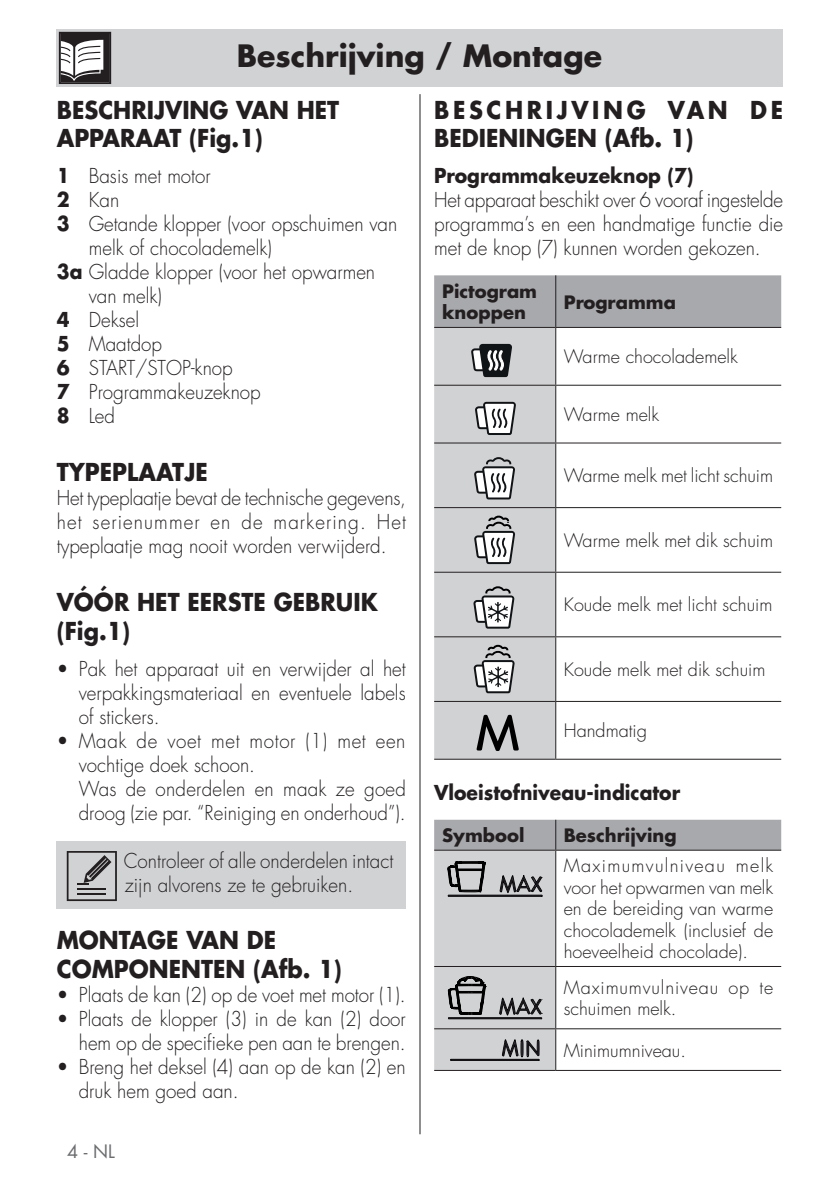
<style>
.page{position:relative;width:840px;height:1191px;background:#fff}
.page>*{position:absolute;margin:0;border:0;box-sizing:border-box;transform-origin:0 0}
.t1{font:700 30px "Futura";color:#231f20}
.t2{font:700 24px/28.8px "Futura";color:#231f20;scale:.94 1}
.t3{font:700 24px/28.8px "Futura";letter-spacing:.115em;color:#231f20;scale:.94 1}
.t4{font:300 20px/24px "Futura";color:#231f20;text-align:justify;scale:.94 1}
.t5{font:700 20px "Futura";color:#231f20;scale:.94 1}
.t6{font:300 18px/21.6px "Futura";color:#231f20;text-align:justify}
.t7{font:700 18px/21.6px "Futura";color:#231f20}
.t8{font:300 18px/21.6px "Futura";letter-spacing:.05em;color:#231f20}
.t9{font:18px "Futura";color:#6c6d70}
.s1{font-weight:700}
</style>
<div class="page">
<hr style="left:419px;top:94px;width:1px;height:1040px;background:#231f20">
<div style="left:57px;top:29px;width:725px;height:58px;background:#d1d2d4"></div>
<div style="left:57px;top:841px;width:349px;height:68px;background:#d1d2d4"></div>
<svg style="left:67px;top:851px;width:50px;height:50px"></svg>
<div style="left:434px;top:275px;width:346px;height:52px;background:#a8a9ad"></div>
<div style="left:434px;top:328px;width:121px;height:430px;background:#d1d2d4"></div>
<hr style="left:555px;top:275px;width:1px;height:52px;background:#231f20">
<hr style="left:434px;top:327px;width:121px;height:1px;background:#231f20">
<hr style="left:555px;top:327px;width:225px;height:1px;background:#231f20">
<hr style="left:555px;top:328px;width:1px;height:57px;background:#231f20">
<hr style="left:434px;top:385px;width:121px;height:1px;background:#231f20">
<hr style="left:555px;top:385px;width:225px;height:1px;background:#231f20">
<hr style="left:555px;top:386px;width:1px;height:56px;background:#231f20">
<hr style="left:434px;top:442px;width:121px;height:1px;background:#231f20">
<hr style="left:555px;top:442px;width:225px;height:1px;background:#231f20">
<hr style="left:555px;top:443px;width:1px;height:64px;background:#231f20">
<hr style="left:434px;top:507px;width:121px;height:1px;background:#231f20">
<hr style="left:555px;top:507px;width:225px;height:1px;background:#231f20">
<hr style="left:555px;top:508px;width:1px;height:64px;background:#231f20">
<hr style="left:434px;top:572px;width:121px;height:1px;background:#231f20">
<hr style="left:555px;top:572px;width:225px;height:1px;background:#231f20">
<hr style="left:555px;top:573px;width:1px;height:63px;background:#231f20">
<hr style="left:434px;top:636px;width:121px;height:1px;background:#231f20">
<hr style="left:555px;top:636px;width:225px;height:1px;background:#231f20">
<hr style="left:555px;top:637px;width:1px;height:64px;background:#231f20">
<hr style="left:434px;top:701px;width:121px;height:1px;background:#231f20">
<hr style="left:555px;top:701px;width:225px;height:1px;background:#231f20">
<hr style="left:555px;top:702px;width:1px;height:56px;background:#231f20">
<hr style="left:434px;top:758px;width:121px;height:1px;background:#231f20">
<hr style="left:555px;top:758px;width:225px;height:1px;background:#231f20">
<svg style="left:471px;top:344px;width:41px;height:33px"></svg>
<svg style="left:474px;top:402px;width:42px;height:33px"></svg>
<svg style="left:474px;top:457px;width:41px;height:42px"></svg>
<svg style="left:474px;top:515px;width:41px;height:49px"></svg>
<svg style="left:473px;top:586px;width:41px;height:42px"></svg>
<svg style="left:473px;top:645px;width:41px;height:48px"></svg>
<svg style="left:476px;top:715px;width:42px;height:36px;background:#79797b"></svg>
<hr style="left:434px;top:1070px;width:121px;height:1px;background:#231f20">
<hr style="left:555px;top:1070px;width:225px;height:1px;background:#231f20">
<svg style="left:434px;top:819px;width:346px;height:251px"></svg>
<svg style="left:59px;top:32px;width:52px;height:52px;background:#817f80"></svg>
<h1 class="t1" style="left:237px;top:35px;width:366px">Beschrijving / Montage</h1>
<p class="t2" style="left:57px;top:94px;width:302px">BESCHRIJVING VAN HET<br>APPARAAT (Fig.1)</p>
<p class="t4" style="left:57px;top:164px;width:165px"><span class="s1">1</span> Basis met motor</p>
<p class="t4" style="left:57px;top:188px;width:68px"><span class="s1">2</span> Kan</p>
<p class="t4" style="left:57px;top:212px;width:363px"><span class="s1">3</span> Getande klopper (voor opschuimen van</p>
<p class="t4" style="left:89px;top:236px;width:196px">melk of chocolademelk)</p>
<p class="t4" style="left:57px;top:260px;width:340px"><span class="s1">3a</span> Gladde klopper (voor het opwarmen</p>
<p class="t4" style="left:89px;top:284px;width:79px">van melk)</p>
<p class="t4" style="left:57px;top:308px;width:89px"><span class="s1">4</span> Deksel</p>
<p class="t4" style="left:57px;top:332px;width:113px"><span class="s1">5</span> Maatdop</p>
<p class="t4" style="left:57px;top:356px;width:188px"><span class="s1">6</span> START/STOP-knop</p>
<p class="t4" style="left:57px;top:380px;width:218px"><span class="s1">7</span> Programmakeuzeknop</p>
<p class="t4" style="left:57px;top:404px;width:63px"><span class="s1">8</span> Led</p>
<p class="t2" style="left:57px;top:457px;width:162px">TYPEPLAATJE</p>
<p class="t4" style="left:57px;top:486px;width:373px">Het typeplaatje bevat de technische gegevens, het serienummer en de markering. Het typeplaatje mag nooit worden verwijderd.</p>
<p class="t2" style="left:57px;top:586px;width:343px">VÓÓR HET EERSTE GEBRUIK (Fig.1)</p>
<p class="t4" style="left:79px;top:656px;width:349px;text-indent:-22px">• Pak het apparaat uit en verwijder al het verpakkingsmateriaal en eventuele labels of stickers.</p>
<p class="t4" style="left:79px;top:728px;width:349px;text-align:left;text-indent:-22px">• Maak de voet met motor (1) met een vochtige doek schoon.<br>Was de onderdelen en maak ze goed droog (zie par. “Reiniging en onderhoud”).</p>
<p class="t4" style="left:124px;top:848px;width:288px">Controleer of alle onderdelen intact zijn alvorens ze te gebruiken.</p>
<p class="t2" style="left:57px;top:925px;width:304px">MONTAGE VAN DE<br>COMPONENTEN (Afb. 1)</p>
<p class="t4" style="left:57px;top:983px;width:372px">• Plaats de kan (2) op de voet met motor (1).</p>
<p class="t4" style="left:57px;top:1007px;width:372px;text-align:right">• Plaats de klopper (3) in de kan (2) door hem op de specifieke pen aan te brengen.</p>
<p class="t4" style="left:79px;top:1055px;width:349px;text-indent:-22px">• Breng het deksel (4) aan op de kan (2) en druk hem goed aan.</p>
<p class="t9" style="left:67px;top:1139px;width:49px">4 - NL</p>
<p class="t3" style="left:434px;top:94px;width:372px">BESCHRIJVING VAN DE<br>BEDIENINGEN (Afb. 1)</p>
<p class="t5" style="left:434px;top:162px;width:277px">Programmakeuzeknop (7)</p>
<p class="t4" style="left:434px;top:188px;width:372px">Het apparaat beschikt over 6 vooraf ingestelde programma’s en een handmatige functie die met de knop (7) kunnen worden gekozen.</p>
<p class="t7" style="left:442px;top:280px;width:96px">Pictogram knoppen</p>
<p class="t7" style="left:563px;top:290px;width:114px">Programma</p>
<p class="t6" style="left:563px;top:346px;width:175px">Warme chocolademelk</p>
<p class="t6" style="left:563px;top:404px;width:97px">Warme melk</p>
<p class="t6" style="left:563px;top:465px;width:211px">Warme melk met licht schuim</p>
<p class="t6" style="left:563px;top:530px;width:211px">Warme melk met dik schuim</p>
<p class="t6" style="left:563px;top:594px;width:210px">Koude melk met licht schuim</p>
<p class="t6" style="left:563px;top:659px;width:203px">Koude melk met dik schuim</p>
<p class="t6" style="left:563px;top:720px;width:85px">Handmatig</p>
<p class="t5" style="left:434px;top:778px;width:263px">Vloeistofniveau-indicator</p>
<p class="t7" style="left:442px;top:824px;width:84px">Symbool</p>
<p class="t7" style="left:563px;top:824px;width:114px">Beschrijving</p>
<p class="t6" style="left:563px;top:855px;width:211px">Maximumvulniveau melk voor het opwarmen van melk en de bereiding van warme chocolademelk (inclusief de hoeveelheid chocolade).</p>
<p class="t8" style="left:563px;top:976px;width:211px">Maximumvulniveau op te schuimen melk.</p>
<p class="t6" style="left:563px;top:1039px;width:124px">Minimumniveau.</p>
</div>
